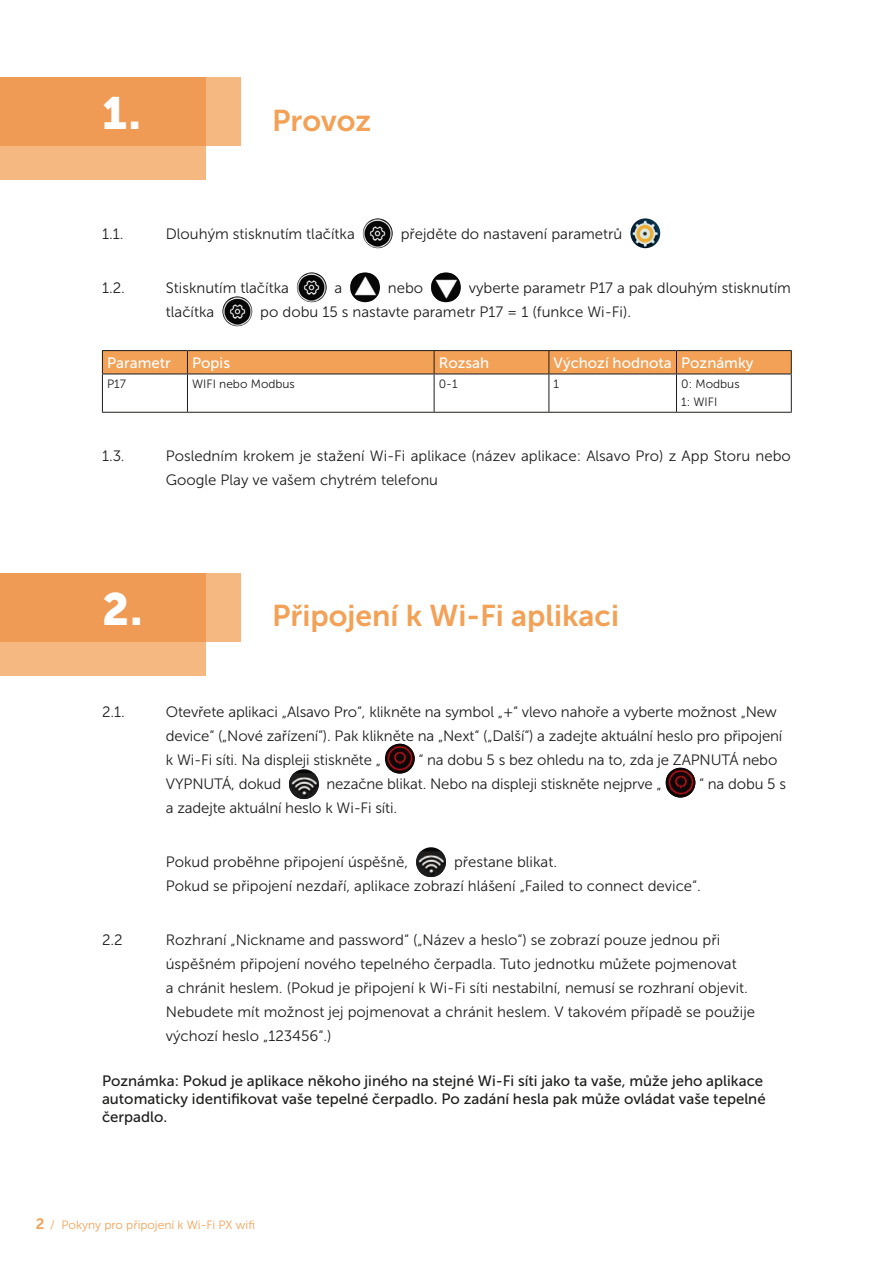
<style>
.page{position:relative;width:893px;height:1263px;background:#fff}
.page>*{position:absolute;margin:0;border:0;box-sizing:border-box;transform-origin:0 0}
.t1{font:45px "Museo Sans 900";color:#fff}
.t2{font:30px "Museo Sans 700";color:#f2a156}
.t3{font:15px/24px "Museo Sans 300";color:#1d1d1b}
.t4{font:15px/18px "Museo Sans 500";color:#1d1d1b}
.t5{font:15px "Museo Sans 500";color:#fff}
.t6{font:12px/18px "Museo Sans 300";color:#1d1d1b}
.t7{font:12px "Museo Sans 300";color:#f2a156}
.s1{font-family:"Museo Sans 700";font-size:15px}
</style>
<div class="page">
<img style="left:363px;top:218px;width:30px;height:30px;border-radius:15px">
<img style="left:630px;top:218px;width:30px;height:30px;border-radius:15px">
<img style="left:297px;top:272px;width:30px;height:30px;border-radius:15px">
<svg style="left:350px;top:272px;width:30px;height:30px"></svg>
<img style="left:351px;top:274px;width:28px;height:27px">
<svg style="left:431px;top:272px;width:30px;height:30px"></svg>
<img style="left:431px;top:274px;width:28px;height:27px">
<img style="left:222px;top:296px;width:30px;height:30px;border-radius:15px">
<hr style="left:102px;top:374px;width:1px;height:38px;background:#1d1d1b">
<hr style="left:187px;top:374px;width:1px;height:38px;background:#1d1d1b">
<hr style="left:434px;top:374px;width:1px;height:38px;background:#1d1d1b">
<hr style="left:549px;top:374px;width:1px;height:38px;background:#1d1d1b">
<hr style="left:676px;top:374px;width:1px;height:38px;background:#1d1d1b">
<hr style="left:791px;top:374px;width:1px;height:38px;background:#1d1d1b">
<hr style="left:102px;top:412px;width:85px;height:1px;background:#1d1d1b">
<hr style="left:187px;top:412px;width:247px;height:1px;background:#1d1d1b">
<hr style="left:434px;top:412px;width:115px;height:1px;background:#1d1d1b">
<hr style="left:549px;top:412px;width:127px;height:1px;background:#1d1d1b">
<hr style="left:676px;top:412px;width:116px;height:1px;background:#1d1d1b">
<hr style="left:102px;top:350px;width:85px;height:1px;background:#1d1d1b">
<hr style="left:187px;top:350px;width:247px;height:1px;background:#1d1d1b">
<hr style="left:434px;top:350px;width:115px;height:1px;background:#1d1d1b">
<hr style="left:549px;top:350px;width:127px;height:1px;background:#1d1d1b">
<hr style="left:676px;top:350px;width:116px;height:1px;background:#1d1d1b">
<svg style="left:102px;top:351px;width:690px;height:23px;background:#ea9c54"></svg>
<hr style="left:102px;top:374px;width:85px;height:1px;background:#1d1d1b">
<hr style="left:187px;top:374px;width:247px;height:1px;background:#1d1d1b">
<hr style="left:434px;top:374px;width:115px;height:1px;background:#1d1d1b">
<hr style="left:549px;top:374px;width:127px;height:1px;background:#1d1d1b">
<hr style="left:676px;top:374px;width:116px;height:1px;background:#1d1d1b">
<div style="left:0;top:77px;width:241px;height:69px;background:#f5b880"></div>
<svg style="left:0;top:77px;width:206px;height:102px;background:#f0a462"></svg>
<img style="left:386px;top:744px;width:29px;height:29px">
<svg style="left:289px;top:769px;width:30px;height:30px"></svg>
<img style="left:289px;top:773px;width:30px;height:26px">
<div style="left:666px;top:768px;width:29px;height:29px;background:#070707;border-radius:50%"></div>
<img style="left:667px;top:768px;width:28px;height:29px">
<svg style="left:416px;top:847px;width:30px;height:30px"></svg>
<img style="left:416px;top:851px;width:30px;height:26px">
<div style="left:0;top:573px;width:241px;height:69px;background:#f5b880"></div>
<svg style="left:0;top:573px;width:206px;height:102px;background:#f0a462"></svg>
<h1 class="t1" style="left:102px;top:88px;width:41px">1.</h1>
<h2 class="t2" style="left:272px;top:103px;width:101px">Provoz</h2>
<p class="t3" style="left:102px;top:222px;width:23px">1.1.</p>
<p class="t3" style="left:166px;top:222px;width:190px">Dlouhým stisknutím tlačítka</p>
<p class="t3" style="left:401px;top:222px;width:223px">přejděte do nastavení parametrů</p>
<p class="t3" style="left:102px;top:276px;width:24px">1.2.</p>
<p class="t3" style="left:166px;top:276px;width:125px">Stisknutím tlačítka</p>
<p class="t3" style="left:335px;top:276px;width:9px">a</p>
<p class="t3" style="left:388px;top:276px;width:37px">nebo</p>
<p class="t3" style="left:469px;top:276px;width:324px">vyberte parametr P17 a pak dlouhým stisknutím</p>
<p class="t3" style="left:166px;top:300px;width:50px">tlačítka</p>
<p class="t3" style="left:260px;top:300px;width:372px">po dobu 15 s nastavte parametr P17 = 1 (funkce Wi-Fi).</p>
<p class="t5" style="left:107px;top:354px;width:65px">Parametr</p>
<p class="t5" style="left:192px;top:354px;width:39px">Popis</p>
<p class="t5" style="left:439px;top:354px;width:52px">Rozsah</p>
<p class="t5" style="left:554px;top:354px;width:201px">Výchozí hodnota Poznámky</p>
<p class="t6" style="left:107px;top:375px;width:21px">P17</p>
<p class="t6" style="left:192px;top:375px;width:104px">WIFI nebo Modbus</p>
<p class="t6" style="left:439px;top:375px;width:20px">0-1</p>
<p class="t6" style="left:554px;top:375px;width:7px">1</p>
<p class="t6" style="left:681px;top:375px;width:60px">0: Modbus<br>1: WIFI</p>
<p class="t3" style="left:102px;top:444px;width:24px">1.3.</p>
<p class="t3" style="left:166px;top:444px;width:627px">Posledním krokem je stažení Wi-Fi aplikace (název aplikace: Alsavo Pro) z App Storu nebo<br>Google Play ve vašem chytrém telefonu</p>
<h1 class="t1" style="left:102px;top:583px;width:42px">2.</h1>
<h2 class="t2" style="left:272px;top:599px;width:348px">Připojení k Wi-Fi aplikaci</h2>
<p class="t3" style="left:102px;top:699px;width:24px">2.1.</p>
<p class="t3" style="left:166px;top:699px;width:618px">Otevřete aplikaci „Alsavo Pro“, klikněte na symbol „+“ vlevo nahoře a vyberte možnost „New device“ („Nové zařízení“). Pak klikněte na „Next“ („Další“) a zadejte aktuální heslo pro připojení k Wi-Fi síti. Na displeji stiskněte „</p>
<p class="t3" style="left:418px;top:747px;width:360px">“ na dobu 5 s bez ohledu na to, zda je ZAPNUTÁ nebo</p>
<p class="t3" style="left:166px;top:771px;width:117px">VYPNUTÁ, dokud</p>
<p class="t3" style="left:326px;top:771px;width:337px">nezačne blikat. Nebo na displeji stiskněte nejprve „</p>
<p class="t3" style="left:699px;top:771px;width:88px">“ na dobu 5 s</p>
<p class="t3" style="left:166px;top:795px;width:233px">a zadejte aktuální heslo k Wi-Fi síti.</p>
<p class="t3" style="left:166px;top:849px;width:537px;text-indent:288px">přestane blikat.<br>Pokud se připojení nezdaří, aplikace zobrazí hlášení „Failed to connect device“.</p>
<p class="t3" style="left:166px;top:849px;width:244px">Pokud proběhne připojení úspěšně,</p>
<p class="t3" style="left:102px;top:927px;width:22px">2.2</p>
<p class="t3" style="left:166px;top:927px;width:591px">Rozhraní „Nickname and password“ („Název a heslo“) se zobrazí pouze jednou při úspěšném připojení nového tepelného čerpadla. Tuto jednotku můžete pojmenovat<br>a chránit heslem. (Pokud je připojení k Wi-Fi síti nestabilní, nemusí se rozhraní objevit.<br>Nebudete mít možnost jej pojmenovat a chránit heslem. V takovém případě se použije výchozí heslo „123456“.)</p>
<p class="t4" style="left:102px;top:1071px;width:665px">Poznámka: Pokud je aplikace někoho jiného na stejné Wi-Fi síti jako ta vaše, může jeho aplikace automaticky identifikovat vaše tepelné čerpadlo. Po zadání hesla pak může ovládat vaše tepelné čerpadlo.</p>
<p class="t7" style="left:36px;top:1218px;width:221px"><span class="s1">2</span> / Pokyny pro připojení k Wi-Fi PX wifi</p>
</div>
